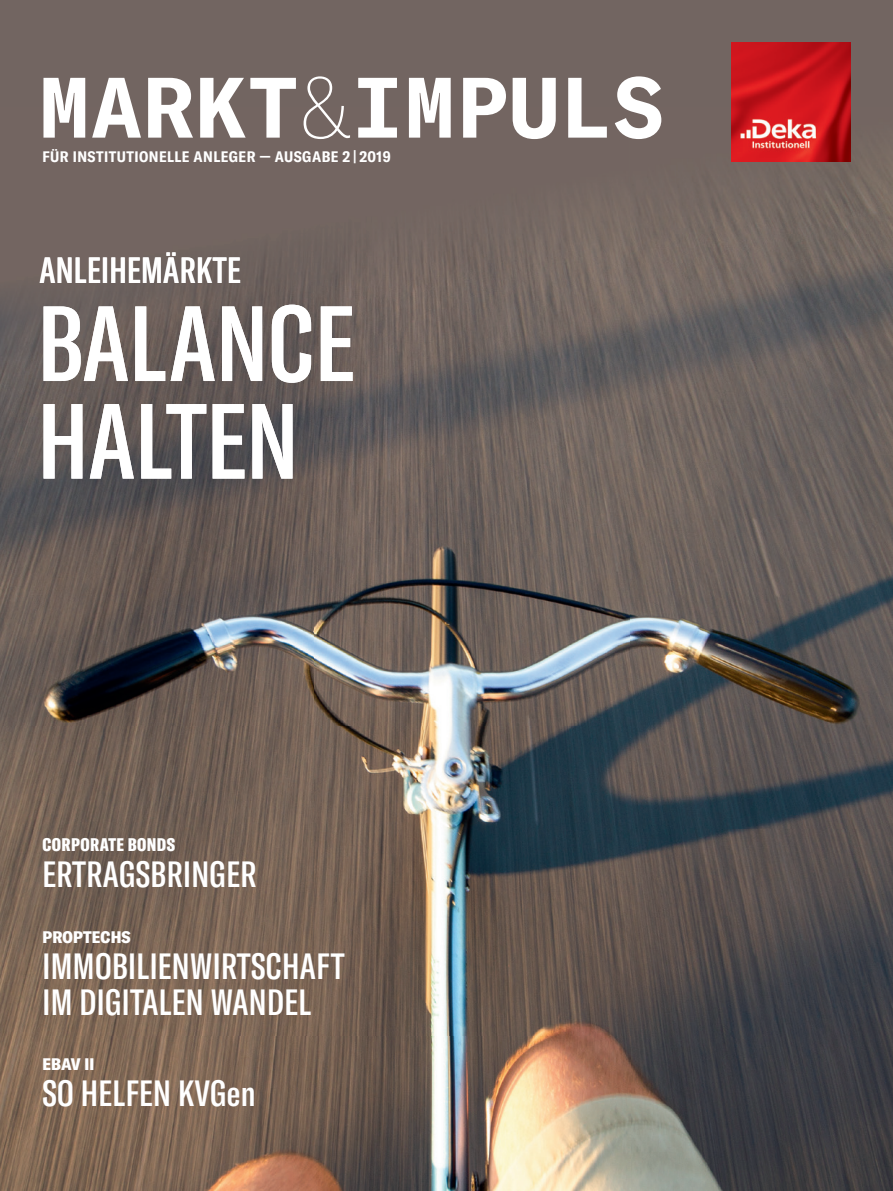
<style>
.page{position:relative;width:893px;height:1191px;background:#726561}
.page>*{position:absolute;margin:0;border:0;box-sizing:border-box;transform-origin:0 0}
.t1{font:500 extra-condensed 105px/97.5px "GT America";color:#fff}
.t2{font:700 84.15px "GT America Mono";color:#fff}
.t3{font:500 extra-condensed 36px/36px "GT America";letter-spacing:.01em;color:#fff}
.t4{font:900 extra-condensed 18px "GT America";letter-spacing:.025em;color:#fff}
.t5{font:900 condensed 16.5px "GT America";letter-spacing:.01em;color:#fff}
.t6{font:700 condensed 15px "GT America";letter-spacing:.03em;color:#fff}
.s1{font-weight:200}
</style>
<div class="page">
<img style="left:0;top:108px;width:893px;height:1083px">
<img style="left:731px;top:43px;width:119px;height:119px">
<h2 class="t2" style="left:38px;top:58px;width:628px">MARKT<span class="s1">&amp;</span>IMPULS</h2>
<p class="t6" style="left:43px;top:147px;width:350px">FÜR INSTITUTIONELLE ANLEGER — AUSGABE 2 | 2019</p>
<p class="t3" style="left:39px;top:253px;width:203px">ANLEIHEMÄRKTE</p>
<h1 class="t1" style="left:38px;top:295px;width:318px">BALANCE<br>HALTEN</h1>
<p class="t4" style="left:43px;top:834px;width:134px">CORPORATE BONDS</p>
<p class="t3" style="left:43px;top:856px;width:215px">ERTRAGSBRINGER</p>
<p class="t5" style="left:43px;top:926px;width:90px">PROPTECHS</p>
<p class="t3" style="left:43px;top:948px;width:304px">IMMOBILIENWIRTSCHAFT<br>IM DIGITALEN WANDEL</p>
<p class="t5" style="left:43px;top:1054px;width:53px">EBAV II</p>
<p class="t3" style="left:43px;top:1075px;width:214px">SO HELFEN KVGen</p>
</div>
